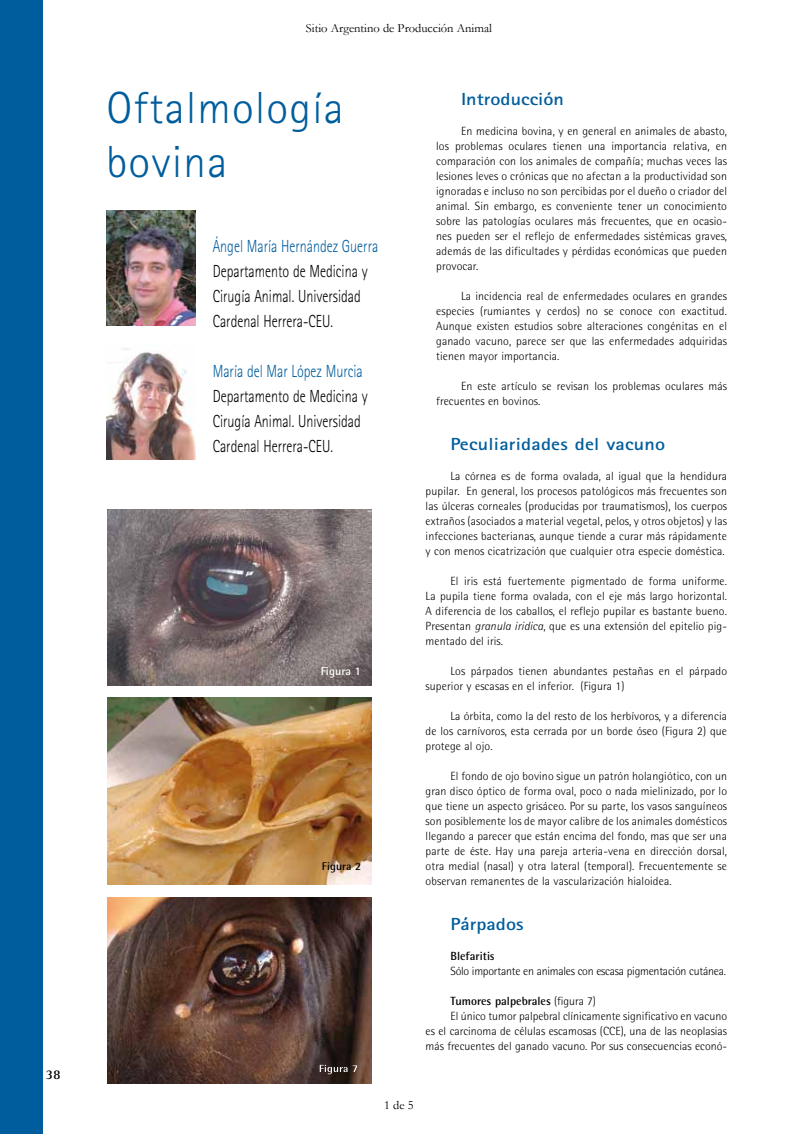
<style>
.page{position:relative;width:798px;height:1134px;background:#fff}
.page>*{position:absolute;margin:0;border:0;box-sizing:border-box;transform-origin:0 0}
.t1{font:300 45px/54px "Rotis Sans Serif";letter-spacing:.03em;color:#005d9d}
.t2{font:300 17.5px/25px "Rotis Sans Serif";color:#000;scale:.8 1}
.t3{font:300 17.5px "Rotis Sans Serif";color:#005d9d;scale:.8 1}
.t4{font:700 17.5px "Rotis Sans Serif";letter-spacing:.01em;color:#005d9d;scale:1.15 1}
.t5{font:700 13.75px "Rotis Serif";color:#000}
.t6{font:12.5px "Garamond";color:#000}
.t7{font:300 11.88px/15px "Rotis Semi Sans";letter-spacing:.01em;color:#000;text-align:justify}
.t8{font:300 11.88px "Rotis Semi Sans";letter-spacing:-.02em;color:#000}
.t9{font:700 11.88px "Rotis Semi Sans";color:#000}
.t10{font:700 11.62px "Rotis Semi Sans";letter-spacing:.01em;color:#fff}
.t11{font:700 11.25px "Rotis Semi Sans";letter-spacing:.01em;color:#000}
.s1{font-style:italic}
.s2{font-weight:300}
</style>
<div class="page">
<div style="left:0;top:0;width:43px;height:1134px;background:#005d9d"></div>
<img style="left:107px;top:509px;width:264px;height:176px">
<img style="left:107px;top:698px;width:264px;height:186px">
<img style="left:107px;top:897px;width:264px;height:187px">
<svg style="left:319px;top:1065px;width:38px;height:9px"></svg>
<img style="left:106px;top:210px;width:89px;height:115px">
<img style="left:106px;top:348px;width:89px;height:112px">
<p class="t5" style="left:46px;top:1066px;width:17px">38</p>
<p class="t6" style="left:306px;top:20px;width:188px">Sitio Argentino de Producción Animal</p>
<h1 class="t1" style="left:106px;top:81px;width:239px">Oftalmología bovina</h1>
<h2 class="t3" style="left:213px;top:236px;width:208px">Ángel María Hernández Guerra</h2>
<h2 class="t2" style="left:213px;top:258px;width:195px">Departamento de Medicina y<br>Cirugía Animal. Universidad<br>Cardenal Herrera-CEU.</h2>
<h2 class="t3" style="left:213px;top:361px;width:189px">María del Mar López M urcia</h2>
<h2 class="t2" style="left:213px;top:384px;width:195px">Departamento de Medicina y<br>Cirugía Animal. Universidad<br>Cardenal Herrera-CEU.</h2>
<p class="t10" style="left:320px;top:664px;width:42px">Figura 1</p>
<p class="t11" style="left:322px;top:859px;width:41px">Figura 2</p>
<h2 class="t4" style="left:461px;top:88px;width:91px">Introducción</h2>
<p class="t7" style="left:436px;top:123px;width:292px;text-indent:25px">En medicina bovina, y en general en animales de abasto, los problemas oculares tienen una importancia relativa, en comparación con los animales de compañía; muchas veces las lesiones leves o crónicas que no afectan a la productividad son ignoradas e incluso no son percibidas por el dueño o criador del animal. Sin embargo, es conveniente tener un conocimiento sobre las patologías oculares más frecuentes, que en ocasio&shy;nes pueden ser el reflejo de enfermedades sistémicas graves, además de las dificultades y pérdidas económicas que pueden provocar.</p>
<p class="t7" style="left:436px;top:288px;width:292px;text-indent:25px">La incidencia real de enfermedades oculares en grandes especies (rumiantes y cerdos) no se conoce con exactitud.<br>Aunque existen estudios sobre alteraciones congénitas en el ganado vacuno, parece ser que las enfermedades adquiridas tienen mayor importancia.</p>
<p class="t7" style="left:436px;top:378px;width:292px;text-indent:25px">En este artículo se revisan los problemas oculares más frecuentes en bovinos.</p>
<h2 class="t4" style="left:450px;top:433px;width:188px">Peculiaridades del vacuno</h2>
<p class="t7" style="left:425px;top:468px;width:303px;text-indent:25px">La córnea es de forma ovalada, al igual que la hendidura pupilar. En general, los procesos patológicos más frecuentes son las úlceras corneales (producidas por traumatismos), los cuerpos extraños (asociados a material vegetal, pelos, y otros objetos) y las infecciones bacterianas, aunque tiende a curar más rápidamente y con menos cicatrización que cualquier otra especie doméstica.</p>
<p class="t7" style="left:425px;top:573px;width:303px;text-indent:25px">El iris está fuertemente pigmentado de forma uniforme.<br>La pupila tiene forma ovalada, con el eje más largo horizontal.<br>A diferencia de los caballos, el reflejo pupilar es bastante bueno.<br>Presentan <span class="s1">granula iridica</span>, que es una extensión del epitelio pig&shy;mentado del iris.</p>
<p class="t7" style="left:425px;top:663px;width:303px;text-indent:25px">Los párpados tienen abundantes pestañas en el párpado superior y escasas en el inferior. (Figura 1)</p>
<p class="t7" style="left:425px;top:708px;width:303px;text-indent:25px">La órbita, como la del resto de los herbívoros, y a diferencia de los carnívoros, esta cerrada por un borde óseo (Figura 2) que protege al ojo.</p>
<p class="t7" style="left:425px;top:768px;width:303px;text-indent:25px">El fondo de ojo bovino sigue un patrón holangiótico, con un gran disco óptico de forma oval, poco o nada mielinizado, por lo que tiene un aspecto grisáceo. Por su parte, los vasos sanguíneos son posiblemente los de mayor calibre de los animales domésticos llegando a parecer que están encima del fondo, mas que ser una parte de éste. Hay una pareja arteria-vena en dirección dorsal, otra medial (nasal) y otra lateral (temporal). Frecuentemente se observan remanentes de la vascularización hialoidea.</p>
<h2 class="t4" style="left:450px;top:913px;width:65px">Párpados</h2>
<p class="t9" style="left:450px;top:949px;width:46px">Blefaritis</p>
<p class="t8" style="left:450px;top:964px;width:277px">Sólo importante en animales con escasa pigmentación cutánea.</p>
<p class="t9" style="left:450px;top:994px;width:147px">Tumores palpebrales <span class="s2">(figura 7)</span></p>
<p class="t7" style="left:450px;top:1008px;width:278px">El único tumor palpebral clínicamente significativo en vacuno</p>
<p class="t7" style="left:425px;top:1023px;width:303px">es el carcinoma de células escamosas (CCE), una de las neoplasias</p>
<p class="t7" style="left:425px;top:1038px;width:303px">más frecuentes del ganado vacuno. Por sus consecuencias econó-</p>
<p class="t6" style="left:384px;top:1097px;width:31px">1 de 5</p>
</div>
